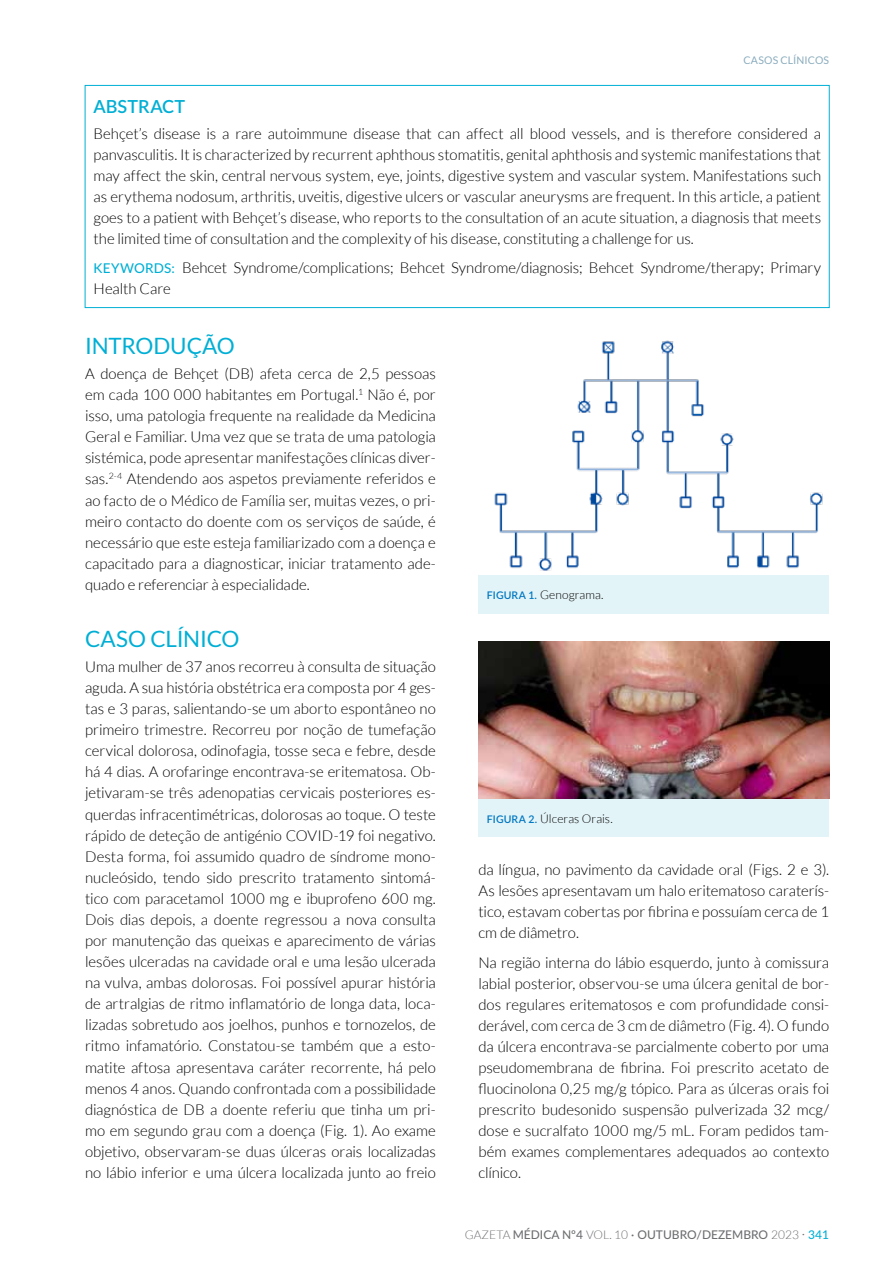
<style>
.page{position:relative;width:893px;height:1263px;background:#fff}
.page>*{position:absolute;margin:0;border:0;box-sizing:border-box;transform-origin:0 0}
.t1{font:22.5px "Lato";letter-spacing:-.01em;color:#00afd5}
.t2{font:600 18px "Lato";color:#00afd5}
.t3{font:300 15px/21.1px "Lato";letter-spacing:-.005em;color:#000;text-align:justify}
.t4{font:500 12px "Lato";color:#6d6e71}
.t5{font:300 12px "Lato";letter-spacing:.005em;color:#000}
.t6{font:10.5px "Lato";letter-spacing:.015em;color:#8aacbd}
.s1{font-weight:500;font-size:13.5px;color:#00afd5}
.s2{font-weight:600;font-size:10.5px;color:#0077c1}
.s3{font-weight:300}
.s4{font-weight:300;font-size:15px}
.s5{color:#00afd5}
</style>
<div class="page">
<div style="left:85px;top:85px;width:745px;height:223px;border:1px solid #00afd5"></div>
<div style="left:478px;top:575px;width:351px;height:39px;background:#e3f4f8"></div>
<img style="left:494px;top:340px;width:329px;height:231px">
<div style="left:478px;top:799px;width:351px;height:38px;background:#e3f4f8"></div>
<img style="left:478px;top:641px;width:351px;height:158px">
<p class="t6" style="left:743px;top:54px;width:87px">CASOS CLÍNICOS</p>
<p class="t2" style="left:94px;top:94px;width:93px">ABSTRACT</p>
<p class="t3" style="left:94px;top:123px;width:729px">Behçet’s disease is a rare autoimmune disease that can affect all blood vessels, and is therefore considered a panvasculitis. It is characterized by recurrent aphthous stomatitis, genital aphthosis and systemic manifestations that may affect the skin, central nervous system, eye, joints, digestive system and vascular system. Manifestations such as erythema nodosum, arthritis, uveitis, digestive ulcers or vascular aneurysms are frequent. In this article, a patient goes to a patient with Behçet’s disease, who reports to the consultation of an acute situation, a diagnosis that meets the limited time of consultation and the complexity of his disease, constituting a challenge for us.</p>
<p class="t3" style="left:94px;top:257px;width:729px"><span class="s1">KEYWORDS:</span> Behcet Syndrome/complications; Behcet Syndrome/diagnosis; Behcet Syndrome/therapy; Primary<br>Health Care</p>
<h1 class="t1" style="left:85px;top:333px;width:151px">INTRODUÇÃO</h1>
<p class="t3" style="left:85px;top:363px;width:352px">A doença de Behçet (DB) afeta cerca de 2,5 pessoas em cada 100 000 habitantes em Portugal.<sup>1</sup> Não é, por isso, uma patologia frequente na realidade da Medicina Geral e Familiar. Uma vez que se trata de uma patologia sistémica, pode apresentar manifestações clínicas diver&shy;sas.<sup>2-4</sup> Atendendo aos aspetos previamente referidos e ao facto de o Médico de Família ser, muitas vezes, o pri&shy;meiro contacto do doente com os serviços de saúde, é necessário que este esteja familiarizado com a doença e capacitado para a diagnosticar, iniciar tratamento ade&shy;quado e referenciar à especialidade.</p>
<h1 class="t1" style="left:85px;top:626px;width:156px">CASO CLÍNICO</h1>
<p class="t3" style="left:85px;top:656px;width:352px">Uma mulher de 37 anos recorreu à consulta de situação aguda. A sua história obstétrica era composta por 4 ges&shy;tas e 3 paras, salientando-se um aborto espontâneo no primeiro trimestre. Recorreu por noção de tumefação cervical dolorosa, odinofagia, tosse seca e febre, desde há 4 dias. A orofaringe encontrava-se eritematosa. Ob&shy;jetivaram-se três adenopatias cervicais posteriores es&shy;querdas infracentimétricas, dolorosas ao toque. O teste rápido de deteção de antigénio COVID-19 foi negativo.<br>Desta forma, foi assumido quadro de síndrome mono&shy;nucleósido, tendo sido prescrito tratamento sintomá&shy;tico com paracetamol 1000 mg e ibuprofeno 600 mg.<br>Dois dias depois, a doente regressou a nova consulta por manutenção das queixas e aparecimento de várias lesões ulceradas na cavidade oral e uma lesão ulcerada na vulva, ambas dolorosas. Foi possível apurar história de artralgias de ritmo inflamatório de longa data, loca&shy;lizadas sobretudo aos joelhos, punhos e tornozelos, de ritmo infamatório. Constatou-se também que a esto&shy;matite aftosa apresentava caráter recorrente, há pelo menos 4 anos. Quando confrontada com a possibilidade diagnóstica de DB a doente referiu que tinha um pri&shy;mo em segundo grau com a doença (Fig. 1). Ao exame objetivo, observaram-se duas úlceras orais localizadas no lábio inferior e uma úlcera localizada junto ao freio</p>
<p class="t5" style="left:487px;top:589px;width:118px"><span class="s2">FIGURA 1.</span> Genograma.</p>
<p class="t5" style="left:487px;top:812px;width:127px"><span class="s2">FIGURA 2.</span> Úlceras Orais.</p>
<p class="t3" style="left:478px;top:859px;width:352px">da língua, no pavimento da cavidade oral (Figs. 2 e 3).<br>As lesões apresentavam um halo eritematoso caraterís&shy;tico, estavam cobertas por fibrina e possuíam cerca de 1 cm de diâmetro.</p>
<p class="t3" style="left:478px;top:952px;width:352px">Na região interna do lábio esquerdo, junto à comissura labial posterior, observou-se uma úlcera genital de bor&shy;dos regulares eritematosos e com profundidade consi&shy;derável, com cerca de 3 cm de diâmetro (Fig. 4). O fundo da úlcera encontrava-se parcialmente coberto por uma pseudomembrana de fibrina. Foi prescrito acetato de fluocinolona 0,25 mg/g tópico. Para as úlceras orais foi prescrito budesonido suspensão pulverizada 32 mcg/ dose e sucralfato 1000 mg/5 mL. Foram pedidos tam&shy;bém exames complementares adequados ao contexto clínico.</p>
<p class="t4" style="left:465px;top:1226px;width:366px"><span class="s3">GAZETA</span> MÉDICA Nº4 <span class="s3">VOL. 10</span> · OUTUBRO/DEZEMBRO <span class="s3">2023</span> <span class="s4">·</span> <span class="s5">341</span></p>
</div>
